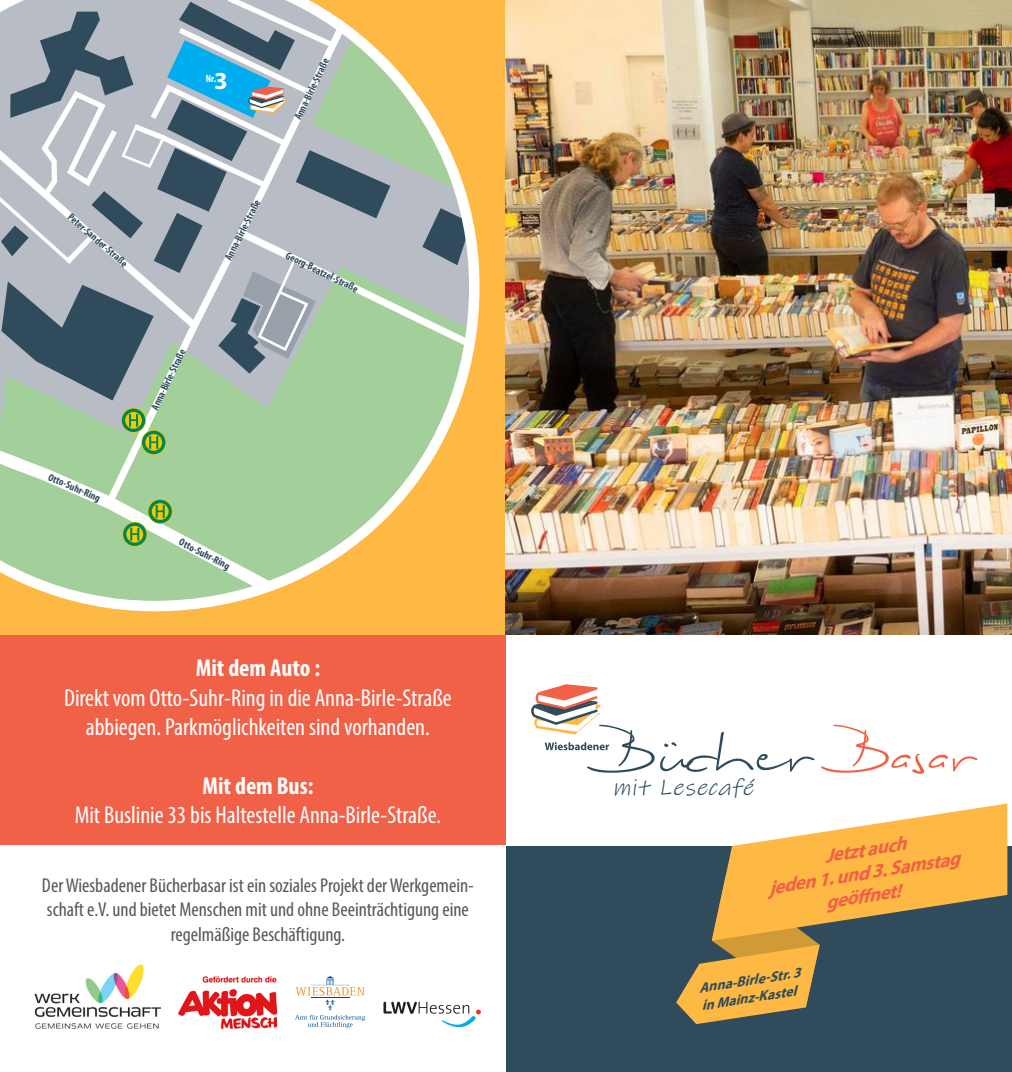
<style>
.page{position:relative;width:1012px;height:1072px;background:#fff}
.page>*{position:absolute;margin:0;border:0;box-sizing:border-box;transform-origin:0 0}
.t1{font:condensed 24.5px "Myriad Pro";color:#fff}
.t2{font:700 condensed 24.5px "Myriad Pro";color:#fff}
.t3{font:700 24.5px "Myriad Pro";color:#fff}
.t4{font:italic 23.28px "Ink Free";color:#2f4b5c;scale:1.05 1}
.t5{font:condensed 20.12px/24.5px "Myriad Pro";color:#57585a;text-align:center}
.t6{font:italic 700 19.25px "Myriad Pro";color:#f16147}
.t7{font:italic 700 14px/17.5px "Myriad Pro";color:#2f4b5c}
.t8{font:700 condensed 10.5px "Myriad Pro";color:#2f4b5c}
.t9{font:700 condensed 10.5px "Myriad Pro";color:#fff}
</style>
<div class="page">
<div style="left:0;top:0;width:506px;height:635px;background:#fdb943"></div>
<img style="left:506px;top:0;width:506px;height:635px">
<div style="left:506px;top:838px;width:506px;height:233px;background:#2f4b5c"></div>
<div style="left:0;top:635px;width:506px;height:211px;background:#f16147"></div>
<div style="left:506px;top:635px;width:506px;height:211px;background:#fff"></div>
<svg style="left:821px;top:724px;width:156px;height:49px"></svg>
<svg style="left:531px;top:684px;width:284px;height:88px"></svg>
<svg style="left:0;top:239px;width:480px;height:372px"></svg>
<svg style="left:148px;top:499px;width:25px;height:25px"></svg>
<svg style="left:148px;top:500px;width:24px;height:23px"></svg>
<svg style="left:152px;top:503px;width:17px;height:17px"></svg>
<svg style="left:156px;top:505px;width:9px;height:13px"></svg>
<svg style="left:122px;top:522px;width:25px;height:24px"></svg>
<svg style="left:123px;top:522px;width:24px;height:24px"></svg>
<svg style="left:126px;top:526px;width:17px;height:16px"></svg>
<svg style="left:130px;top:528px;width:9px;height:12px"></svg>
<img style="left:35px;top:964px;width:126px;height:64px">
<svg style="left:383px;top:1001px;width:98px;height:27px"></svg>
<img style="left:179px;top:976px;width:98px;height:52px">
<svg style="left:295px;top:976px;width:70px;height:52px"></svg>
<svg style="left:676px;top:803px;width:331px;height:221px"></svg>
<svg style="left:0;top:0;width:476px;height:481px;background:#a7b6a6"></svg>
<p class="t3" style="left:214px;top:64px;width:15px">3</p>
<p class="t9" style="left:206px;top:72px;width:12px">Nr.</p>
<p class="t8" style="left:291px;top:116px;width:68px;rotate:-64deg">Anna-Birle-Straße</p>
<p class="t8" style="left:74px;top:210px;width:77px;rotate:41deg">Peter-Sander-Straße</p>
<p class="t8" style="left:148px;top:406px;width:68px;rotate:-64deg">Anna-Birle-Straße</p>
<p class="t8" style="left:222px;top:256px;width:68px;rotate:-63deg">Anna-Birle-Straße</p>
<p class="t8" style="left:289px;top:249px;width:81px;rotate:26deg">Georg-Beatzel-Straße</p>
<p class="t8" style="left:51px;top:470px;width:57px;rotate:23deg">Otto-Suhr-Ring</p>
<p class="t8" style="left:183px;top:535px;width:57px;rotate:27deg">Otto-Suhr-Ring</p>
<p class="t2" style="left:196px;top:653px;width:126px">Mit dem Auto :</p>
<p class="t1" style="left:64px;top:683px;width:389px">Direkt vom Otto-Suhr-Ring in die Anna-Birle-Straße</p>
<p class="t1" style="left:86px;top:712px;width:345px">abbiegen. Parkmöglichkeiten sind vorhanden.</p>
<p class="t2" style="left:202px;top:770px;width:112px">Mit dem Bus:</p>
<p class="t1" style="left:75px;top:800px;width:368px">Mit Buslinie 33 bis Haltestelle Anna-Birle-Straße.</p>
<p class="t5" style="left:42px;top:872px;width:433px">Der Wiesbadener Bücherbasar ist ein soziales Projekt der Werkgemein&shy;schaft e.V. und bietet Menschen mit und ohne Beeinträchtigung eine regelmäßige Beschäftigung.</p>
<p class="t4" style="left:613px;top:772px;width:141px">mit Lesecafé</p>
<p class="t6" style="left:823px;top:843px;width:84px;rotate:-9deg">Jetzt auch</p>
<p class="t6" style="left:767px;top:875px;width:195px;rotate:-9deg">jeden 1. und 3. Samstag</p>
<p class="t6" style="left:823px;top:889px;width:77px;rotate:-9deg">geöffnet!</p>
<p class="t7" style="left:697px;top:979px;width:104px;rotate:-9deg">Anna-Birle-Str. 3 in Mainz-Kastel</p>
</div>
